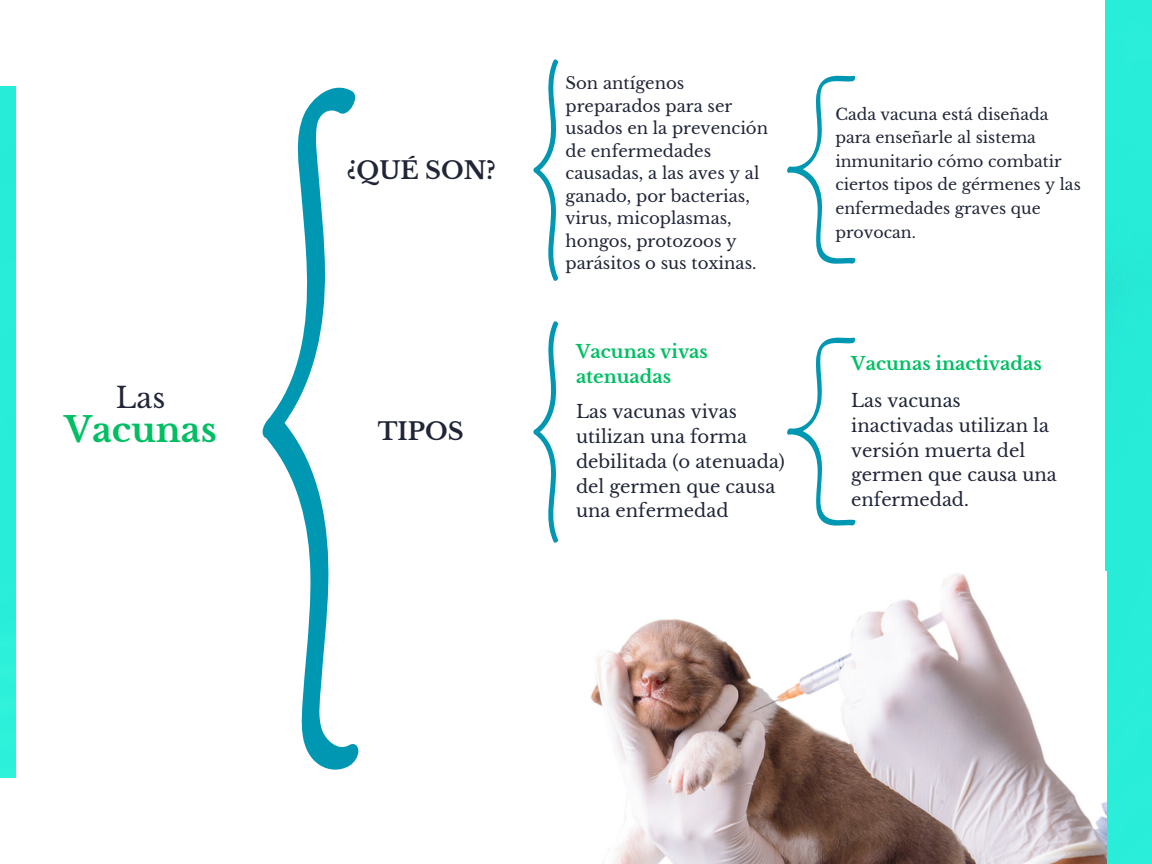
<style>
.page{position:relative;width:1152px;height:864px;background:#fff}
.page>*{position:absolute;margin:0;border:0;box-sizing:border-box;transform-origin:0 0}
.t1{font:700 34.5px "Libre Baskerville";color:#00bf63}
.t2{font:28.5px "Libre Baskerville";color:#202537}
.t3{font:700 24px "Libre Baskerville";color:#202537}
.t4{font:18px/24.8px "Libre Baskerville";color:#202537}
.t5{font:700 18px/24.8px "Libre Baskerville";color:#00bf63}
.t6{font:16.5px/22.5px "Libre Baskerville";color:#202537}
.t7{font:15.75px/23.7px "Libre Baskerville";color:#202537}
</style>
<div class="page">
<svg style="left:262px;top:87px;width:97px;height:683px"></svg>
<svg style="left:533px;top:59px;width:25px;height:222px"></svg>
<svg style="left:533px;top:321px;width:25px;height:222px"></svg>
<svg style="left:787px;top:75px;width:69px;height:189px"></svg>
<div style="left:0;top:86px;width:15px;height:691px;background:#28edd9"></div>
<div style="left:1106px;top:0;width:46px;height:864px;background:#27ecd8"></div>
<svg style="left:787px;top:337px;width:69px;height:189px"></svg>
<img style="left:590px;top:573px;width:516px;height:291px">
<p class="t2" style="left:116px;top:381px;width:51px">Las</p>
<p class="t1" style="left:64px;top:409px;width:154px">Vacunas</p>
<p class="t3" style="left:347px;top:155px;width:150px">¿QUÉ SON?</p>
<p class="t3" style="left:378px;top:417px;width:87px">TIPOS</p>
<p class="t6" style="left:566px;top:72px;width:204px">Son antígenos preparados para ser usados en la prevención de enfermedades causadas, a las aves y al ganado, por bacterias, virus, micoplasmas, hongos, protozoos y parásitos o sus toxinas.</p>
<p class="t5" style="left:576px;top:339px;width:134px">Vacunas vivas atenuadas</p>
<p class="t4" style="left:576px;top:400px;width:210px">Las vacunas vivas utilizan una forma debilitada (o atenuada) del germen que causa una enfermedad</p>
<p class="t7" style="left:835px;top:102px;width:247px">Cada vacuna está diseñada para enseñarle al sistema inmunitario cómo combatir ciertos tipos de gérmenes y las enfermedades graves que provocan.</p>
<p class="t5" style="left:851px;top:351px;width:192px">Vacunas inactivadas</p>
<p class="t4" style="left:851px;top:389px;width:207px">Las vacunas inactivadas utilizan la versión muerta del germen que causa una enfermedad.</p>
</div>
